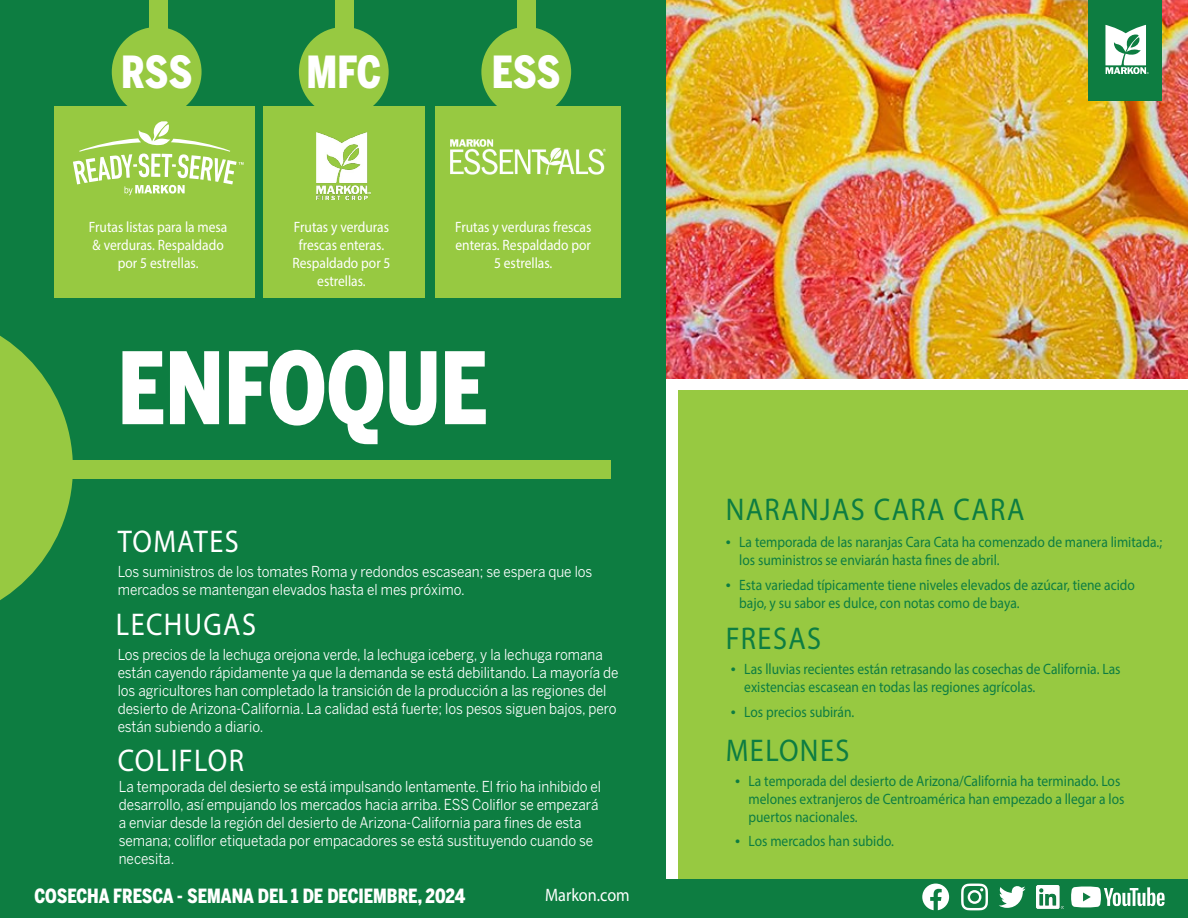
<style>
.page{position:relative;width:1188px;height:918px;background:#fff}
.page>*{position:absolute;margin:0;border:0;box-sizing:border-box;transform-origin:0 0}
.t1{font:900 98.7px "Benton Sans Cond";color:#fff;scale:.9 1}
.t2{font:900 43.95px "Benton Sans Cond";letter-spacing:-.01em;color:#fff;scale:.9 1}
.t3{font:31.5px "Myriad Pro";letter-spacing:.05em;color:#0d7d41;scale:.9 1}
.t4{font:31.5px "Myriad Pro";letter-spacing:.05em;color:#fff;scale:.9 1}
.t5{font:900 19.5px "Benton Sans Cond";color:#fff;scale:.9 1}
.t6{font:18px "Myriad Pro";color:#fff;scale:.9 1}
.t7{font:15px/18px "Benton Sans";color:#fff;scale:.9 1}
.t8{font:15px/18px "Myriad Pro";color:#0d7d41;scale:.9 1}
.t9{font:15px/18px "Myriad Pro";color:#fff;text-align:center;scale:.9 1}
.s1{font-size:18px}
</style>
<div class="page">
<img style="left:665px;top:0;width:523px;height:379px">
<div style="left:0;top:0;width:665px;height:918px;background:#0d7d41"></div>
<div style="left:1089px;top:0;width:73px;height:100px;background:#0d7d41"></div>
<svg style="left:0;top:335px;width:73px;height:265px"></svg>
<div style="left:0;top:461px;width:610px;height:18px;background:#97c941"></div>
<div style="left:678px;top:390px;width:510px;height:528px;background:#97c941"></div>
<div style="left:0;top:879px;width:1188px;height:39px;background:#0d7d41"></div>
<svg style="left:922px;top:884px;width:27px;height:26px"></svg>
<svg style="left:961px;top:884px;width:27px;height:26px"></svg>
<svg style="left:999px;top:886px;width:27px;height:22px"></svg>
<img style="left:1036px;top:886px;width:27px;height:22px">
<svg style="left:1071px;top:887px;width:94px;height:20px"></svg>
<svg style="left:1105px;top:25px;width:44px;height:48px"></svg>
<div style="left:149px;top:0;width:18px;height:39px;background:#97c941"></div>
<div style="left:335px;top:0;width:18px;height:39px;background:#97c941"></div>
<div style="left:517px;top:0;width:18px;height:39px;background:#97c941"></div>
<div style="left:112px;top:27px;width:90px;height:90px;background:#97c941;border-radius:50%"></div>
<div style="left:299px;top:27px;width:90px;height:90px;background:#97c941;border-radius:50%"></div>
<div style="left:481px;top:27px;width:90px;height:90px;background:#97c941;border-radius:50%"></div>
<div style="left:54px;top:106px;width:201px;height:191px;background:#97c941"></div>
<div style="left:263px;top:106px;width:162px;height:191px;background:#97c941"></div>
<div style="left:435px;top:106px;width:186px;height:191px;background:#97c941"></div>
<svg style="left:73px;top:121px;width:171px;height:74px"></svg>
<img style="left:317px;top:132px;width:54px;height:68px">
<img style="left:450px;top:140px;width:155px;height:35px">
<h2 class="t2" style="left:121px;top:46px;width:81px">RSS</h2>
<h2 class="t2" style="left:307px;top:46px;width:84px">MFC</h2>
<h2 class="t2" style="left:492px;top:46px;width:78px">ESS</h2>
<p class="t9" style="left:89px;top:218px;width:155px">Frutas listas para la mesa &amp; verduras. Respaldado por 5 estrellas.</p>
<p class="t9" style="left:292px;top:218px;width:111px">Frutas y verduras frescas enteras.<br>Respaldado por 5 estrellas.</p>
<p class="t9" style="left:455px;top:218px;width:153px">Frutas y verduras frescas enteras. Respaldado por<br>5 estrellas.</p>
<h1 class="t1" style="left:118px;top:330px;width:413px">ENFOQUE</h1>
<h3 class="t4" style="left:118px;top:522px;width:136px">TOMATES</h3>
<p class="t7" style="left:118px;top:562px;width:529px">Los suministros de los tomates Roma y redondos escasean; se espera que los mercados se mantengan elevados hasta el mes próximo.</p>
<h3 class="t4" style="left:116px;top:605px;width:157px">LECHUGAS</h3>
<p class="t7" style="left:118px;top:645px;width:558px">Los precios de la lechuga orejona verde, la lechuga iceberg, y la lechuga romana están cayendo rápidamente ya que la demanda se está debilitando. La mayoría de los agricultores han completado la transición de la producción a las regiones del desierto de Arizona-California. La calidad está fuerte; los pesos siguen bajos, pero están subiendo a diario.</p>
<h3 class="t4" style="left:118px;top:741px;width:142px">COLIFLOR</h3>
<p class="t7" style="left:119px;top:778px;width:537px">La temporada del desierto se está impulsando lentamente. El frio ha inhibido el desarrollo, así empujando los mercados hacia arriba. ESS Coliflor se empezará a enviar desde la región del desierto de Arizona-California para fines de esta semana; coliflor etiquetada por empacadores se está sustituyendo cuando se necesita.</p>
<h3 class="t5" style="left:34px;top:884px;width:480px">COSECHA FRESCA - SEMANA DEL 1 DE DECIEMBRE, 2024</h3>
<p class="t6" style="left:545px;top:884px;width:96px">Markon.com</p>
<h3 class="t3" style="left:726px;top:490px;width:333px">NARANJAS CARA CARA</h3>
<p class="t8" style="left:739px;top:533px;width:471px;text-indent:-14px"><span class="s1">•</span> La temporada de las naranjas Cara Cata ha comenzado de manera limitada.; los suministros se enviarán hasta fines de abril.</p>
<p class="t8" style="left:739px;top:575px;width:441px;text-indent:-14px"><span class="s1">•</span> Esta variedad típicamente tiene niveles elevados de azúcar, tiene acido bajo, y su sabor es dulce, con notas como de baya.</p>
<h3 class="t3" style="left:726px;top:619px;width:107px">FRESAS</h3>
<p class="t8" style="left:744px;top:660px;width:420px;text-indent:-14px"><span class="s1">•</span> Las lluvias recientes están retrasando las cosechas de California. Las existencias escasean en todas las regiones agrícolas.</p>
<p class="t8" style="left:731px;top:703px;width:139px"><span class="s1">•</span> Los precios subirán.</p>
<h3 class="t3" style="left:726px;top:731px;width:139px">MELONES</h3>
<p class="t8" style="left:749px;top:771px;width:419px;text-indent:-14px"><span class="s1">•</span> La temporada del desierto de Arizona/California ha terminado. Los melones extranjeros de Centroamérica han empezado a llegar a los puertos nacionales.</p>
<p class="t8" style="left:735px;top:832px;width:178px"><span class="s1">•</span> Los mercados han subido.</p>
</div>
